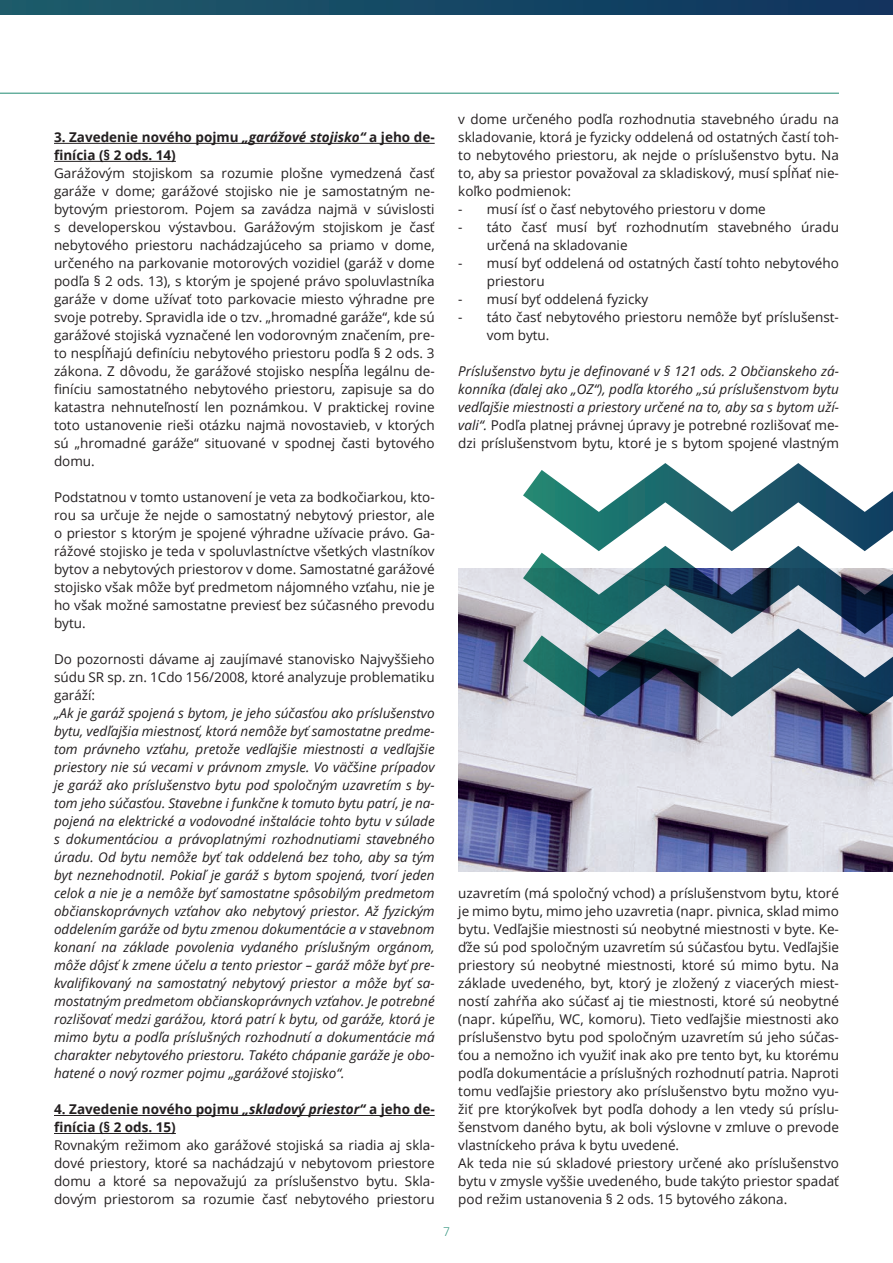
<style>
.page{position:relative;width:893px;height:1263px;background:#fff}
.page>*{position:absolute;margin:0;border:0;box-sizing:border-box;transform-origin:0 0}
.NB{font:13.5px/18px "Open Sans";color:#231f20;text-align:justify}
.Text{font:13.5px/18px "Open Sans";color:#231f20;text-align:justify}
.Text-2{font:italic 13.5px/18px "Open Sans";color:#231f20;text-align:justify}
.NB-2{font:italic 13.5px/18px "Open Sans";color:#231f20;text-align:justify}
.Text-3{font:700 13.5px/18px "Open Sans";color:#231f20}
.t1{font:300 12px "Open Sans";color:#208a72}
.s1{font-style:italic}
.s2{font-style:normal}
</style>
<div class="page">
<img style="left:458px;top:569px;width:435px;height:303px">
<hr style="left:0;top:93px;width:839px;height:1px;background:#208a72">
<svg style="left:0;top:0;width:893px;height:15px"></svg>
<hr style="left:54px;top:143px;width:381px;height:1px;background:#231f20">
<hr style="left:54px;top:161px;width:122px;height:1px;background:#231f20">
<hr style="left:54px;top:1115px;width:381px;height:1px;background:#231f20">
<hr style="left:54px;top:1133px;width:122px;height:1px;background:#231f20">
<svg style="left:523px;top:463px;width:370px;height:254px"></svg>
<p class="Text-3" style="left:54px;top:128px;width:382px">3. Zavedenie nového pojmu <span class="s1">„garážové stojisko“</span> a jeho de&shy;finícia (§ 2 ods. 14)</p>
<p class="NB" style="left:54px;top:164px;width:382px">Garážovým stojiskom sa rozumie plošne vymedzená časť garáže v dome; garážové stojisko nie je samostatným ne&shy;bytovým priestorom. Pojem sa zavádza najmä v súvislosti s developerskou výstavbou. Garážovým stojiskom je časť nebytového priestoru nachádzajúceho sa priamo v dome, určeného na parkovanie motorových vozidiel (garáž v dome podľa § 2 ods. 13), s ktorým je spojené právo spoluvlastníka garáže v dome užívať toto parkovacie miesto výhradne pre svoje potreby. Spravidla ide o tzv. „hromadné garáže“, kde sú garážové stojiská vyznačené len vodorovným značením, pre&shy;to nespĺňajú definíciu nebytového priestoru podľa § 2 ods. 3 zákona. Z dôvodu, že garážové stojisko nespĺňa legálnu de&shy;finíciu samostatného nebytového priestoru, zapisuje sa do katastra nehnuteľností len poznámkou. V praktickej rovine toto ustanovenie rieši otázku najmä novostavieb, v ktorých sú „hromadné garáže“ situované v spodnej časti bytového domu.</p>
<p class="Text" style="left:54px;top:488px;width:382px">Podstatnou v tomto ustanovení je veta za bodkočiarkou, kto&shy;rou sa určuje že nejde o samostatný nebytový priestor, ale o priestor s ktorým je spojené výhradne užívacie právo. Ga&shy;rážové stojisko je teda v spoluvlastníctve všetkých vlastníkov bytov a nebytových priestorov v dome. Samostatné garážové stojisko však môže byť predmetom nájomného vzťahu, nie je ho však možné samostatne previesť bez súčasného prevodu bytu.</p>
<p class="Text" style="left:54px;top:650px;width:382px">Do pozornosti dávame aj zaujímavé stanovisko Najvyššieho súdu SR sp. zn. 1Cdo 156/2008, ktoré analyzuje problematiku garáží:</p>
<p class="Text-2" style="left:54px;top:704px;width:382px">„Ak je garáž spojená s bytom, je jeho súčasťou ako príslušenstvo bytu, vedľajšia miestnosť, ktorá nemôže byť samostatne predme&shy;tom právneho vzťahu, pretože vedľajšie miestnosti a vedľajšie priestory nie sú vecami v právnom zmysle. Vo väčšine prípadov je garáž ako príslušenstvo bytu pod spoločným uzavretím s by&shy;tom jeho súčasťou. Stavebne i funkčne k tomuto bytu patrí, je na&shy;pojená na elektrické a vodovodné inštalácie tohto bytu v súlade s dokumentáciou a právoplatnými rozhodnutiami stavebného úradu. Od bytu nemôže byť tak oddelená bez toho, aby sa tým byt neznehodnotil. Pokiaľ je garáž s bytom spojená, tvorí jeden celok a nie je a nemôže byť samostatne spôsobilým predmetom občianskoprávnych vzťahov ako nebytový priestor. Až fyzickým oddelením garáže od bytu zmenou dokumentácie a v stavebnom konaní na základe povolenia vydaného príslušným orgánom, môže dôjsť k zmene účelu a tento priestor – garáž môže byť pre&shy;kvalifikovaný na samostatný nebytový priestor a môže byť sa&shy;mostatným predmetom občianskoprávnych vzťahov. Je potrebné rozlišovať medzi garážou, ktorá patrí k bytu, od garáže, ktorá je mimo bytu a podľa príslušných rozhodnutí a dokumentácie má charakter nebytového priestoru. Takéto chápanie garáže je obo&shy;hatené o nový rozmer pojmu „garážové stojisko“.</p>
<p class="Text-3" style="left:54px;top:1100px;width:382px">4. Zavedenie nového pojmu <span class="s1">„skladový priestor“</span> a jeho de&shy;finícia (§ 2 ods. 15)</p>
<p class="Text" style="left:54px;top:1136px;width:382px">Rovnakým režimom ako garážové stojiská sa riadia aj skla&shy;dové priestory, ktoré sa nachádzajú v nebytovom priestore domu a ktoré sa nepovažujú za príslušenstvo bytu. Skla&shy;dovým priestorom sa rozumie časť nebytového priestoru</p>
<p class="Text" style="left:458px;top:110px;width:382px">v dome určeného podľa rozhodnutia stavebného úradu na skladovanie, ktorá je fyzicky oddelená od ostatných častí toh&shy;to nebytového priestoru, ak nejde o príslušenstvo bytu. Na to, aby sa priestor považoval za skladiskový, musí spĺňať nie&shy;koľko podmienok:</p>
<p class="Text" style="left:458px;top:200px;width:309px">- musí ísť o časť nebytového priestoru v dome</p>
<p class="Text" style="left:487px;top:218px;width:354px;text-indent:-28px">- táto časť musí byť rozhodnutím stavebného úradu určená na skladovanie</p>
<p class="Text" style="left:487px;top:254px;width:354px;text-indent:-28px">- musí byť oddelená od ostatných častí tohto nebytového priestoru</p>
<p class="Text" style="left:458px;top:290px;width:192px">- musí byť oddelená fyzicky</p>
<p class="Text" style="left:487px;top:308px;width:354px;text-indent:-28px">- táto časť nebytového priestoru nemôže byť príslušenst&shy;vom bytu.</p>
<p class="NB-2" style="left:458px;top:362px;width:382px">Príslušenstvo bytu je definované v § 121 ods. 2 Občianskeho zá&shy;konníka (ďalej ako „OZ“), podľa ktorého „sú príslušenstvom bytu vedľajšie miestnosti a priestory určené na to, aby sa s bytom uží&shy;vali“. <span class="s2">Podľa platnej právnej úpravy je potrebné rozlišovať me&shy;dzi príslušenstvom bytu, ktoré je s bytom spojené vlastným</span></p>
<p class="t1" style="left:443px;top:1223px;width:8px">7</p>
<p class="NB" style="left:458px;top:884px;width:382px">uzavretím (má spoločný vchod) a príslušenstvom bytu, ktoré je mimo bytu, mimo jeho uzavretia (napr. pivnica, sklad mimo bytu. Vedľajšie miestnosti sú neobytné miestnosti v byte. Ke&shy;ďže sú pod spoločným uzavretím sú súčasťou bytu. Vedľajšie priestory sú neobytné miestnosti, ktoré sú mimo bytu. Na základe uvedeného, byt, ktorý je zložený z viacerých miest&shy;ností zahŕňa ako súčasť aj tie miestnosti, ktoré sú neobytné (napr. kúpeľňu, WC, komoru). Tieto vedľajšie miestnosti ako príslušenstvo bytu pod spoločným uzavretím sú jeho súčas&shy;ťou a nemožno ich využiť inak ako pre tento byt, ku ktorému podľa dokumentácie a príslušných rozhodnutí patria. Naproti tomu vedľajšie priestory ako príslušenstvo bytu možno vyu&shy;žiť pre ktorýkoľvek byt podľa dohody a len vtedy sú príslu&shy;šenstvom daného bytu, ak boli výslovne v zmluve o prevode vlastníckeho práva k bytu uvedené.</p>
<p class="Text" style="left:458px;top:1154px;width:382px">Ak teda nie sú skladové priestory určené ako príslušenstvo bytu v zmysle vyššie uvedeného, bude takýto priestor spadať pod režim ustanovenia § 2 ods. 15 bytového zákona.</p>
</div>
